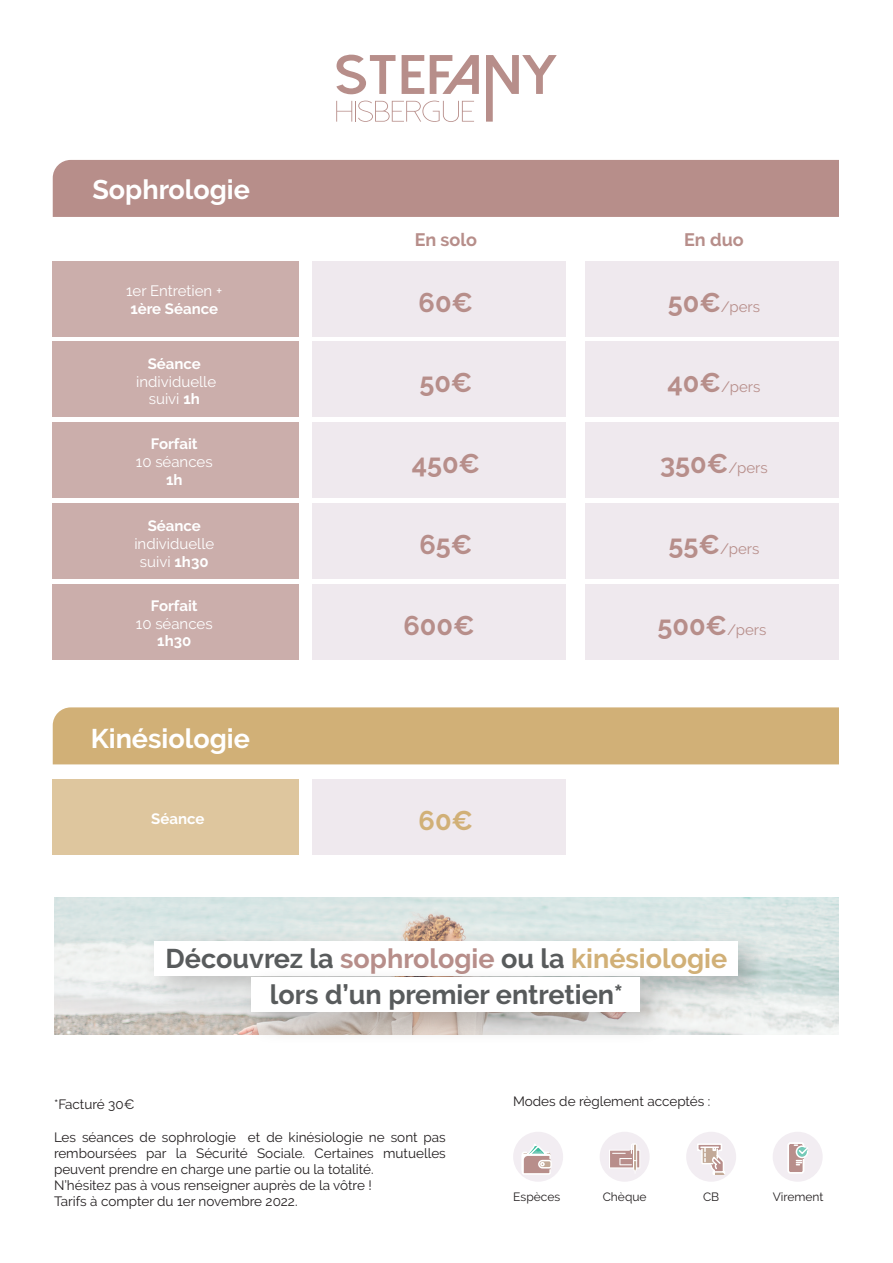
<style>
.page{position:relative;width:893px;height:1263px;background:#fff}
.page>*{position:absolute;margin:0;border:0;box-sizing:border-box;transform-origin:0 0}
.t1{font:700 27px/36px "Raleway";color:#585b5c;text-align:center}
.t2{font:700 27px "Raleway";color:#fff}
.t3{font:700 27px "Raleway";color:#b78e8a}
.t4{font:700 27px "Raleway";color:#d1b077}
.t5{font:700 18px "Raleway";color:#b78e8a}
.t6{font:15px/16.5px "Raleway";color:#fff;text-align:center}
.t7{font:700 15px "Raleway";color:#fff}
.t8{font:15px "Raleway";color:#b78e8a}
.t9{font:13.5px/16.2px "Raleway";color:#231f20}
.t10{font:12px "Raleway";color:#231f20}
.s1{font-weight:700}
.s2{font-weight:700;font-size:27px}
.s3{color:#b78e8a}
.s4{color:#d1b077}
</style>
<div class="page">
<div style="left:53px;top:160px;width:786px;height:57px;background:#b78e8a"></div>
<div style="left:53px;top:707px;width:786px;height:57px;background:#d1b077"></div>
<svg style="left:336px;top:54px;width:59px;height:40px"></svg>
<svg style="left:402px;top:55px;width:22px;height:39px"></svg>
<svg style="left:430px;top:55px;width:49px;height:39px"></svg>
<svg style="left:486px;top:55px;width:71px;height:67px"></svg>
<svg style="left:336px;top:101px;width:138px;height:21px"></svg>
<div style="left:312px;top:262px;width:254px;height:75px;background:#efe9ee"></div>
<div style="left:312px;top:342px;width:254px;height:75px;background:#efe9ee"></div>
<div style="left:312px;top:422px;width:254px;height:76px;background:#efe9ee"></div>
<div style="left:312px;top:503px;width:254px;height:76px;background:#efe9ee"></div>
<div style="left:312px;top:584px;width:254px;height:76px;background:#efe9ee"></div>
<div style="left:585px;top:262px;width:254px;height:75px;background:#efe9ee"></div>
<div style="left:585px;top:342px;width:254px;height:75px;background:#efe9ee"></div>
<div style="left:585px;top:422px;width:254px;height:76px;background:#efe9ee"></div>
<div style="left:585px;top:503px;width:254px;height:76px;background:#efe9ee"></div>
<div style="left:585px;top:584px;width:254px;height:76px;background:#efe9ee"></div>
<div style="left:53px;top:262px;width:246px;height:75px;background:#cbaeab"></div>
<div style="left:53px;top:342px;width:246px;height:75px;background:#cbaeab"></div>
<div style="left:53px;top:422px;width:246px;height:76px;background:#cbaeab"></div>
<div style="left:53px;top:503px;width:246px;height:76px;background:#cbaeab"></div>
<div style="left:53px;top:584px;width:246px;height:76px;background:#cbaeab"></div>
<div style="left:513px;top:1132px;width:50px;height:50px;background:#f2edf2;border-radius:50%"></div>
<div style="left:600px;top:1132px;width:50px;height:50px;background:#f2edf2;border-radius:50%"></div>
<div style="left:686px;top:1132px;width:50px;height:50px;background:#f2edf2;border-radius:50%"></div>
<div style="left:773px;top:1132px;width:50px;height:50px;background:#f2edf2;border-radius:50%"></div>
<svg style="left:697px;top:1144px;width:28px;height:31px"></svg>
<svg style="left:787px;top:1142px;width:21px;height:32px"></svg>
<svg style="left:609px;top:1143px;width:31px;height:28px"></svg>
<svg style="left:521px;top:1144px;width:31px;height:31px"></svg>
<img style="left:54px;top:897px;width:785px;height:137px">
<div style="left:141px;top:928px;width:632px;height:82px;background:#231f20;opacity:.25"></div>
<div style="left:155px;top:941px;width:583px;height:35px;background:#fff"></div>
<div style="left:238px;top:964px;width:436px;height:82px;background:#231f20;opacity:.25"></div>
<div style="left:251px;top:978px;width:389px;height:34px;background:#fff"></div>
<div style="left:312px;top:779px;width:254px;height:76px;background:#efe9ee"></div>
<div style="left:53px;top:779px;width:246px;height:76px;background:#dec69e"></div>
<h1 class="t2" style="left:92px;top:174px;width:159px">Sophrologie</h1>
<p class="t6" style="left:126px;top:283px;width:98px">1er Entretien +</p>
<p class="t7" style="left:130px;top:301px;width:89px">1ère Séance</p>
<p class="t7" style="left:148px;top:355px;width:55px">Séance</p>
<p class="t6" style="left:136px;top:374px;width:81px">individuelle suivi <span class="s1">1h</span></p>
<p class="t7" style="left:151px;top:435px;width:48px">Forfait</p>
<p class="t6" style="left:136px;top:454px;width:78px">10 séances</p>
<p class="t7" style="left:166px;top:471px;width:18px">1h</p>
<p class="t7" style="left:148px;top:517px;width:55px">Séance</p>
<p class="t6" style="left:134px;top:535px;width:81px;line-height:18px">individuelle suivi <span class="s1">1h30</span></p>
<p class="t7" style="left:151px;top:597px;width:48px">Forfait</p>
<p class="t6" style="left:136px;top:616px;width:78px">10 séances</p>
<p class="t7" style="left:157px;top:632px;width:36px">1h30</p>
<h1 class="t2" style="left:91px;top:723px;width:161px">Kinésiologie</h1>
<h2 class="t5" style="left:415px;top:229px;width:64px">En solo</h2>
<h2 class="t5" style="left:684px;top:229px;width:61px">En duo</h2>
<h1 class="t3" style="left:419px;top:287px;width:56px">60€</h1>
<p class="t8" style="left:668px;top:298px;width:94px"><span class="s2">50€</span>/pers</p>
<h1 class="t3" style="left:419px;top:367px;width:55px">50€</h1>
<p class="t8" style="left:668px;top:378px;width:94px"><span class="s2">40€</span>/pers</p>
<h1 class="t3" style="left:412px;top:448px;width:70px">450€</h1>
<p class="t8" style="left:660px;top:459px;width:109px"><span class="s2">350€</span>/pers</p>
<h1 class="t3" style="left:419px;top:529px;width:54px">65€</h1>
<p class="t8" style="left:669px;top:540px;width:92px"><span class="s2">55€</span>/pers</p>
<h1 class="t3" style="left:404px;top:610px;width:73px">600€</h1>
<p class="t8" style="left:657px;top:620px;width:110px"><span class="s2">500€</span>/pers</p>
<p class="t7" style="left:151px;top:810px;width:55px">Séance</p>
<h1 class="t4" style="left:419px;top:805px;width:56px">60€</h1>
<h1 class="t1" style="left:166px;top:940px;width:563px">Découvrez la <span class="s3">sophrologie</span> ou la <span class="s4">kinésiologie </span>lors d’un premier entretien*</h1>
<p class="t9" style="left:54px;top:1096px;width:82px">*Facturé 30€</p>
<p class="t9" style="left:54px;top:1129px;width:393px">Les séances de sophrologie et de kinésiologie ne sont pas remboursées par la Sécurité Sociale. Certaines mutuelles peuvent prendre en charge une partie ou la totalité.<br>N’hésitez pas à vous renseigner auprès de la vôtre !<br>Tarifs à compter du 1er novembre 2022.</p>
<p class="t9" style="left:513px;top:1093px;width:199px">Modes de règlement acceptés :</p>
<p class="t10" style="left:513px;top:1190px;width:48px">Espèces</p>
<p class="t10" style="left:603px;top:1190px;width:45px">Chèque</p>
<p class="t10" style="left:703px;top:1190px;width:18px">CB</p>
<p class="t10" style="left:773px;top:1190px;width:52px">Virement</p>
</div>
